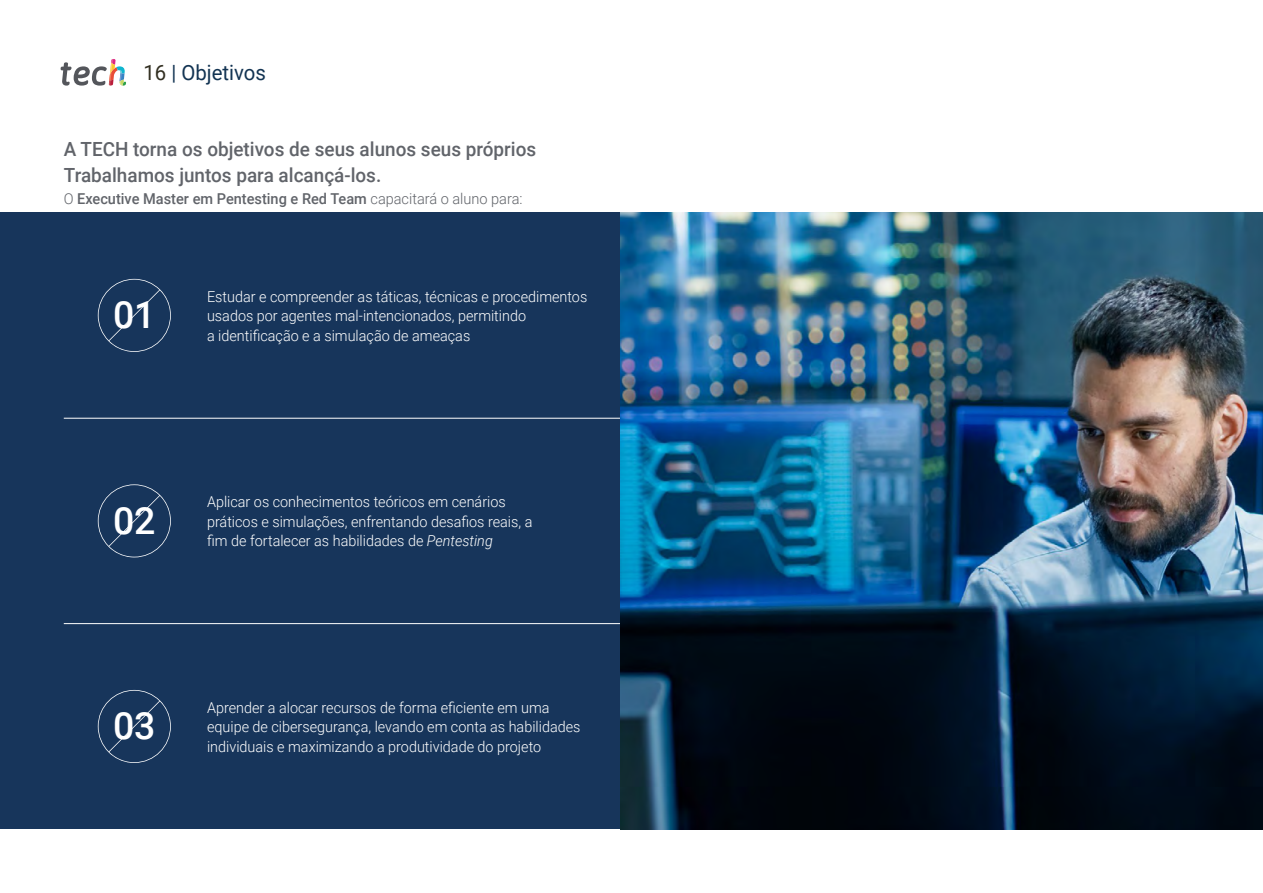
<style>
.page{position:relative;width:1263px;height:893px;background:#fff}
.page>*{position:absolute;margin:0;border:0;box-sizing:border-box;transform-origin:0 0}
.t1{font:500 37.5px "Roboto";color:#fff}
.t2{font:21px "Roboto";color:#123352}
.t3{font:500 19.5px/25.5px "Roboto";color:#61646a}
.t4{font:300 15px/19.5px "Roboto";color:#fff;scale:.96 1}
.t5{font:500 15px "Roboto";color:#61646a}
.s1{color:#312e20}
.s2{font-weight:300}
.s3{font-style:italic}
</style>
<div class="page">
<div style="left:0;top:213px;width:621px;height:616px;background:#17355b"></div>
<svg style="left:98px;top:279px;width:73px;height:73px"></svg>
<svg style="left:98px;top:484px;width:73px;height:73px"></svg>
<svg style="left:98px;top:690px;width:73px;height:73px"></svg>
<hr style="left:64px;top:418px;width:1199px;height:1px;background:#fff">
<hr style="left:64px;top:623px;width:1199px;height:1px;background:#fff">
<img style="left:621px;top:213px;width:642px;height:616px">
<svg style="left:61px;top:59px;width:65px;height:27px"></svg>
<h2 class="t2" style="left:144px;top:57px;width:124px"><span class="s1">16</span> | Objetivos</h2>
<h3 class="t3" style="left:64px;top:136px;width:474px">A TECH torna os objetivos de seus alunos seus próprios<br>Trabalhamos juntos para alcançá-los.</h3>
<p class="t5" style="left:64px;top:188px;width:460px"><span class="s2">O</span> Executive Master em Pentesting e Red Team <span class="s2">capacitará o aluno para:</span></p>
<h1 class="t1" style="left:113px;top:288px;width:44px">01</h1>
<p class="t4" style="left:207px;top:286px;width:398px">Estudar e compreender as táticas, técnicas e procedimentos usados por agentes mal-intencionados, permitindo<br>a identificação e a simulação de ameaças</p>
<h1 class="t1" style="left:113px;top:494px;width:44px">02</h1>
<p class="t4" style="left:207px;top:491px;width:340px">Aplicar os conhecimentos teóricos em cenários práticos e simulações, enfrentando desafios reais, a fim de fortalecer as habilidades de <span class="s3">Pentesting</span></p>
<h1 class="t1" style="left:113px;top:699px;width:44px">03</h1>
<p class="t4" style="left:207px;top:697px;width:390px">Aprender a alocar recursos de forma eficiente em uma equipe de cibersegurança, levando em conta as habilidades individuais e maximizando a produtividade do projeto</p>
</div>
